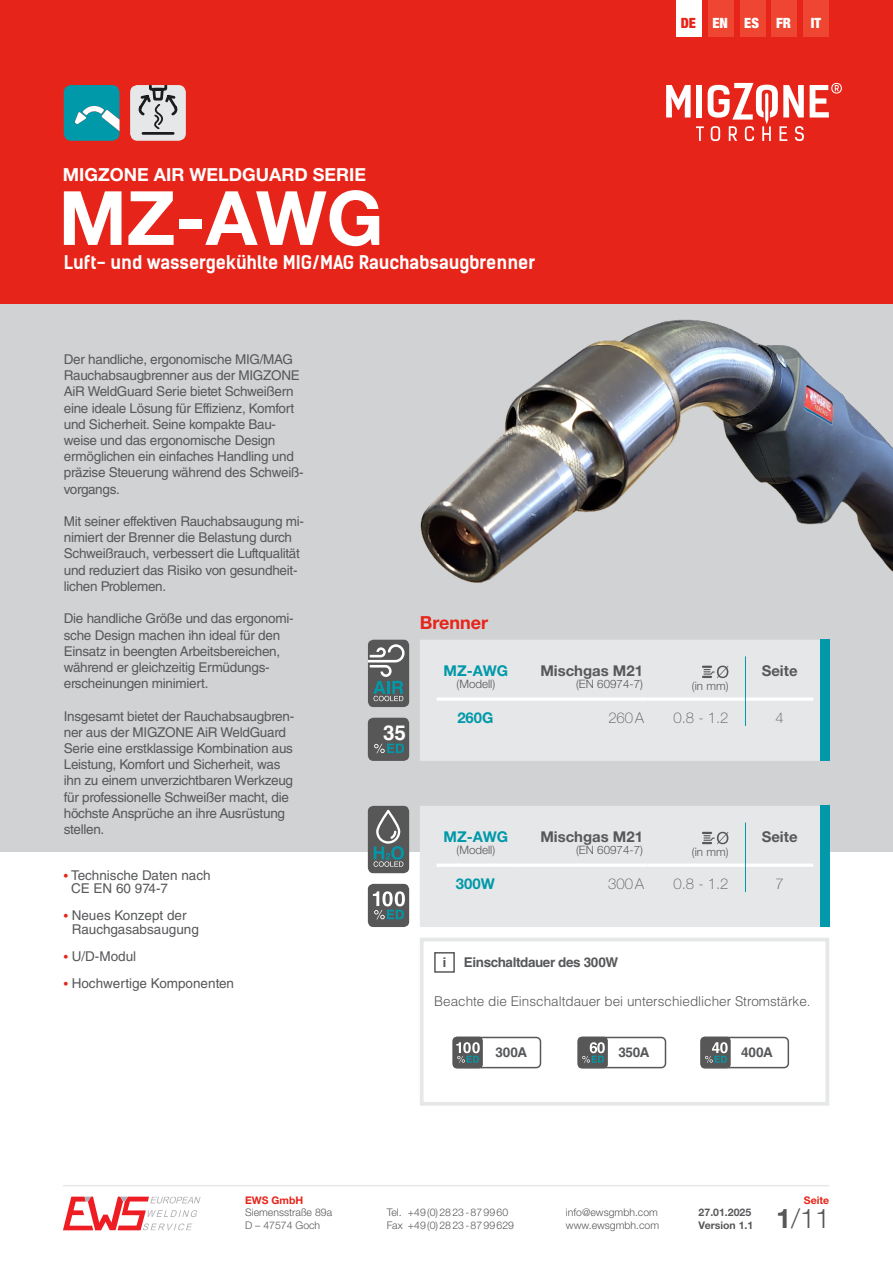
<style>
.page{position:relative;width:893px;height:1263px;background:#fff}
.page>*{position:absolute;margin:0;border:0;box-sizing:border-box;transform-origin:0 0}
.t1{font:700 75px "Helvetica Neue LT Std";color:#fff}
.t2{font:300 27px "Helvetica Neue LT Std";color:#57585a}
.t3{font:700 20.7px "Helvetica LT Std";color:#fff}
.t4{font:700 18px "Kelson Sans";color:#fff}
.t5{font:700 18px "Helvetica Neue LT Std";color:#fff}
.t6{font:700 18px "Helvetica Neue LT Std";color:#e72419}
.t7{font:700 14.85px "Helvetica Neue LT Std";color:#57585a}
.t8{font:100 14.85px "Helvetica Neue LT Std";color:#57585a}
.t9{font:700 14.85px "Helvetica Neue LT Std";color:#0099a9}
.t10{font:900 condensed 14.25px "Helvetica Neue LT Std";color:#fff}
.t11{font:13.5px/16.2px "Helvetica LT Std";letter-spacing:-.02em;color:#57585a}
.t12{font:13.5px/13.5px "Helvetica LT Std";color:#57585a}
.t13{font:300 13.5px "Helvetica LT Std";color:#57585a}
.t14{font:700 13.5px "Helvetica LT Std";letter-spacing:-.03em;color:#57585a}
.t15{font:700 13.5px "Helvetica Neue LT Std";color:#57585a}
.t16{font:300 11.55px "Helvetica Neue LT Std";color:#57585a}
.t17{font:300 10.5px/12.6px "Helvetica Neue LT Std";color:#57585a}
.t18{font:700 10.5px/12.6px "Helvetica Neue LT Std";color:#57585a}
.t19{font:700 10.5px "Helvetica Neue LT Std";color:#e72419}
.s1{color:#e72419}
.s2{font-size:12px;color:#e72419}
.s3{font-weight:700}
</style>
<div class="page">
<svg style="left:63px;top:1196px;width:138px;height:34px"></svg>
<hr style="left:63px;top:1185px;width:766px;height:1px;background:#e6e7e9">
<div style="left:420px;top:938px;width:409px;height:168px;border:4px solid #e6e7e9"></div>
<div style="left:0;top:0;width:893px;height:304px;background:#e72419"></div>
<div style="left:0;top:304px;width:893px;height:547px;background:#d1d2d4"></div>
<div style="left:428px;top:648px;width:394px;height:105px;background:#e6e7e9"></div>
<svg style="left:438px;top:658px;width:374px;height:68px"></svg>
<div style="left:420px;top:640px;width:410px;height:121px;border:17px solid #e6e7e9"></div>
<div style="left:428px;top:814px;width:394px;height:105px;background:#e6e7e9"></div>
<svg style="left:438px;top:824px;width:374px;height:68px"></svg>
<div style="left:420px;top:806px;width:410px;height:121px;border:17px solid #e6e7e9"></div>
<div style="left:821px;top:640px;width:9px;height:121px;background:#0099a9"></div>
<div style="left:821px;top:806px;width:9px;height:121px;background:#0099a9"></div>
<img style="left:420px;top:319px;width:473px;height:264px">
<svg style="left:64px;top:85px;width:55px;height:56px;background:#22a1af"></svg>
<div style="left:772px;top:0;width:25px;height:36px;background:#ee4630"></div>
<div style="left:803px;top:0;width:26px;height:36px;background:#ee4630"></div>
<div style="left:740px;top:0;width:25px;height:36px;background:#ee4630"></div>
<div style="left:708px;top:0;width:25px;height:36px;background:#ee4630"></div>
<div style="left:676px;top:0;width:26px;height:36px;background:#fff"></div>
<svg style="left:666px;top:83px;width:138px;height:58px"></svg>
<svg style="left:810px;top:83px;width:32px;height:34px"></svg>
<div style="left:368px;top:806px;width:41px;height:67px;background:#575757;border-radius:6px"></div>
<svg style="left:374px;top:809px;width:30px;height:58px"></svg>
<div style="left:368px;top:640px;width:41px;height:67px;background:#575757;border-radius:6px"></div>
<svg style="left:368px;top:644px;width:37px;height:57px"></svg>
<div style="left:130px;top:85px;width:56px;height:56px;background:#e6e7e9;border-radius:8px"></div>
<svg style="left:137px;top:85px;width:42px;height:56px"></svg>
<div style="left:700px;top:1037px;width:31px;height:31px;background:#575757;border-radius:4px"></div>
<svg style="left:705px;top:1042px;width:23px;height:21px"></svg>
<div style="left:578px;top:1037px;width:30px;height:31px;background:#575757;border-radius:4px"></div>
<svg style="left:582px;top:1042px;width:23px;height:21px"></svg>
<div style="left:434px;top:952px;width:21px;height:21px;border:2px solid #57585a"></div>
<div style="left:453px;top:1037px;width:88px;height:31px;border:2px solid #57585a;border-radius:4px"></div>
<div style="left:578px;top:1037px;width:88px;height:31px;border:2px solid #57585a;border-radius:4px"></div>
<div style="left:700px;top:1037px;width:89px;height:31px;border:2px solid #57585a;border-radius:4px"></div>
<div style="left:368px;top:718px;width:41px;height:43px;background:#575757;border-radius:6px"></div>
<svg style="left:374px;top:743px;width:30px;height:10px"></svg>
<div style="left:368px;top:884px;width:41px;height:43px;background:#575757;border-radius:6px"></div>
<svg style="left:373px;top:891px;width:32px;height:28px"></svg>
<div style="left:453px;top:1037px;width:30px;height:31px;background:#575757;border-radius:4px"></div>
<svg style="left:456px;top:1042px;width:24px;height:21px"></svg>
<h3 class="t5" style="left:63px;top:163px;width:305px">MIGZONE AIR WELDGUARD SERIE</h3>
<h1 class="t1" style="left:59px;top:172px;width:326px">MZ-AWG</h1>
<h3 class="t4" style="left:64px;top:252px;width:473px">Luft- und wassergekühlte MIG/MAG Rauchabsaugbrenner</h3>
<p class="t10" style="left:681px;top:14px;width:112px"><span class="s1">DE</span> EN ES FR</p>
<p class="t10" style="left:811px;top:14px;width:12px">IT</p>
<p class="t11" style="left:64px;top:351px;width:241px">Der handliche, ergonomische MIG/MAG Rauchabsaugbrenner aus der MIGZONE AiR WeldGuard Serie bietet Schweißern eine ideale Lösung für Effizienz, Komfort und Sicherheit. Seine kompakte Bau&shy;weise und das ergonomische Design ermöglichen ein einfaches Handling und präzise Steuerung während des Schweiß&shy;vorgangs.</p>
<p class="t11" style="left:64px;top:513px;width:242px">Mit seiner effektiven Rauchabsaugung mi&shy;nimiert der Brenner die Belastung durch Schweißrauch, verbessert die Luftqualität und reduziert das Risiko von gesundheit&shy;lichen Problemen.</p>
<p class="t11" style="left:64px;top:610px;width:231px">Die handliche Größe und das ergonomi&shy;sche Design machen ihn ideal für den Einsatz in beengten Arbeitsbereichen, während er gleichzeitig Ermüdungs&shy;erscheinungen minimiert.</p>
<p class="t11" style="left:64px;top:708px;width:232px">Insgesamt bietet der Rauchabsaugbren&shy;ner aus der MIGZONE AiR WeldGuard Serie eine erstklassige Kombination aus Leistung, Komfort und Sicherheit, was ihn zu einem unverzichtbaren Werkzeug für professionelle Schweißer macht, die höchste Ansprüche an ihre Ausrüstung stellen.</p>
<p class="t12" style="left:71px;top:868px;width:141px;text-indent:-7px"><span class="s2">•</span> Technische Daten nach<br>CE EN 60 974-7</p>
<p class="t12" style="left:72px;top:909px;width:129px;text-indent:-8px"><span class="s2">•</span> Neues Konzept der<br>Rauchgasabsaugung</p>
<p class="t11" style="left:64px;top:948px;width:74px"><span class="s2">•</span> U/D-Modul</p>
<p class="t12" style="left:64px;top:976px;width:172px"><span class="s2">•</span> Hochwertige Komponenten</p>
<h3 class="t3" style="left:383px;top:720px;width:24px">35</h3>
<h3 class="t6" style="left:420px;top:611px;width:70px">Brenner</h3>
<p class="t9" style="left:444px;top:662px;width:66px">MZ-AWG</p>
<p class="t16" style="left:457px;top:677px;width:40px">(Modell)</p>
<p class="t7" style="left:540px;top:662px;width:104px">Mischgas M21</p>
<p class="t16" style="left:576px;top:677px;width:68px">(EN 60974-7)</p>
<p class="t16" style="left:692px;top:678px;width:38px">(in mm)</p>
<p class="t7" style="left:762px;top:662px;width:37px">Seite</p>
<p class="t9" style="left:457px;top:709px;width:38px">260G</p>
<p class="t8" style="left:608px;top:709px;width:37px">260A</p>
<p class="t8" style="left:673px;top:709px;width:56px">0.8 - 1.2</p>
<p class="t8" style="left:775px;top:709px;width:10px">4</p>
<p class="t9" style="left:444px;top:828px;width:66px">MZ-AWG</p>
<p class="t16" style="left:457px;top:843px;width:40px">(Modell)</p>
<p class="t7" style="left:540px;top:828px;width:104px">Mischgas M21</p>
<p class="t16" style="left:576px;top:843px;width:68px">(EN 60974-7)</p>
<p class="t16" style="left:692px;top:845px;width:38px">(in mm)</p>
<p class="t7" style="left:762px;top:828px;width:37px">Seite</p>
<p class="t9" style="left:456px;top:875px;width:40px">300W</p>
<p class="t8" style="left:608px;top:875px;width:37px">300A</p>
<p class="t8" style="left:673px;top:875px;width:56px">0.8 - 1.2</p>
<p class="t8" style="left:775px;top:875px;width:10px">7</p>
<p class="t14" style="left:464px;top:954px;width:156px">Einschaltdauer des 300W</p>
<p class="t13" style="left:434px;top:993px;width:378px">Beachte die Einschaltdauer bei unterschiedlicher Stromstärke.</p>
<p class="t15" style="left:443px;top:954px;width:5px">i</p>
<p class="t14" style="left:496px;top:1044px;width:33px">300A</p>
<p class="t14" style="left:618px;top:1044px;width:33px">350A</p>
<p class="t14" style="left:741px;top:1044px;width:33px">400A</p>
<p class="t19" style="left:245px;top:1194px;width:60px">EWS GmbH</p>
<p class="t17" style="left:245px;top:1206px;width:88px">Siemensstraße 89a<br>D – 47574 Goch</p>
<p class="t19" style="left:804px;top:1194px;width:27px">Seite</p>
<p class="t17" style="left:387px;top:1206px;width:129px">Tel. +49(0)2823-879960<br>Fax +49(0)2823-8799629</p>
<h2 class="t2" style="left:776px;top:1202px;width:56px"><span class="s3">1</span>/11</h2>
<p class="t17" style="left:566px;top:1206px;width:95px">info@ewsgmbh.com www.ewsgmbh.com</p>
<p class="t18" style="left:699px;top:1206px;width:56px">27.01.2025<br>Version 1.1</p>
</div>
